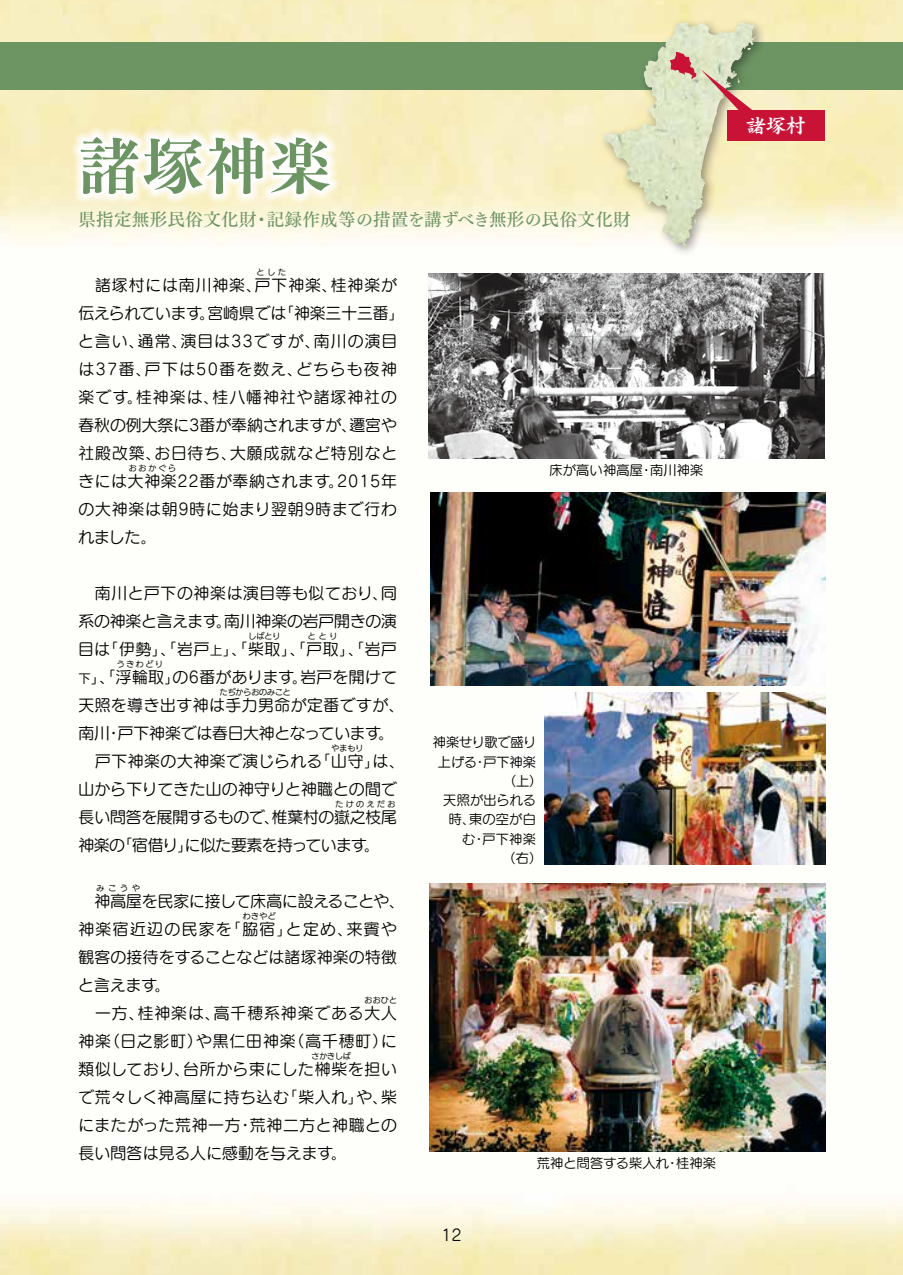
<style>
.page{position:relative;width:903px;height:1275px;background:#fff}
.page>*{position:absolute;margin:0;border:0;box-sizing:border-box;transform-origin:0 0}
.t1{font:61.25px "Tsuku Min Pro E";color:#6d9564}
.t2{font:21px "DF Kai Sho Std W7";color:#fff}
.t3{font:17.5px "Tsuku Min Pro D";letter-spacing:.02em;color:#6d9564}
.t4{font:15.75px/28px "G Maru Go Pro M";letter-spacing:.04em;color:#000}
.t5{font:15.75px/28px "G Maru Go Pro M";letter-spacing:.02em;color:#000}
.t6{font:15.75px/28px "G Maru Go Pro M";color:#000}
.t7{font:15.75px/28px "G Maru Go Pro M";letter-spacing:-.01em;color:#000}
.t8{font:15.75px/28px "G Maru Go Pro M";letter-spacing:.06em;color:#000}
.t9{font:15.75px "G Maru Go Pro M";letter-spacing:-.02em;color:#000}
.t10{font:15.75px "G Maru Go Pro M";letter-spacing:.065em;color:#000}
.t11{font:15.75px "G Maru Go Pro M";letter-spacing:-.005em;color:#000}
.t12{font:15.75px "G Maru Go Pro M";letter-spacing:.09em;color:#000}
.t13{font:13.12px "G Maru Go Pro M";letter-spacing:.02em;color:#000}
.t14{font:13.12px "G Maru Go Pro M";color:#000}
.t15{font:7.88px "G Maru Go Pro M";letter-spacing:.065em;color:#000}
.t16{font:7.88px "G Maru Go Pro M";color:#000}
.s1{font-size:12.25px}
</style>
<div class="page">
<img style="left:0;top:0;width:903px;height:1275px">
<div style="left:0;top:42px;width:903px;height:47px;background:#6d9564"></div>
<img style="left:430px;top:883px;width:396px;height:269px">
<img style="left:429px;top:274px;width:396px;height:185px">
<div style="left:598px;top:17px;width:170px;height:242px;background:#000;opacity:.4"></div>
<img style="left:644px;top:22px;width:97px;height:104px">
<svg style="left:670px;top:52px;width:101px;height:73px"></svg>
<div style="left:727px;top:110px;width:97px;height:31px;background:#c81337"></div>
<svg style="left:71px;top:127px;width:269px;height:77px"></svg>
<img style="left:431px;top:492px;width:395px;height:194px">
<img style="left:544px;top:692px;width:282px;height:172px">
<h1 class="t1" style="left:78px;top:118px;width:254px">諸塚神楽</h1>
<p class="t3" style="left:78px;top:204px;width:554px">県指定無形民俗文化財・記録作成等の措置を講ずべき無形の民俗文化財</p>
<p class="t15" style="left:256px;top:267px;width:31px">とした</p>
<p class="t4" style="left:78px;top:299px;width:328px">伝えられています。宮崎県では「神楽三十三番」と言い、通常、演目は33ですが、南川の演目は37番、戸下は50番を数え、どちらも夜神楽です。桂神楽は、桂八幡神社や諸塚神社の春秋の例大祭に3番が奉納されますが、遷宮や社殿改築、お日待ち、大願成就など特別なときには大神楽22番が奉納されます。2015年</p>
<p class="t10" style="left:78px;top:275px;width:320px">　諸塚村には南川神楽、戸下神楽、桂神楽が</p>
<p class="t15" style="left:129px;top:463px;width:49px">おおかぐら</p>
<p class="t8" style="left:78px;top:495px;width:320px">の大神楽は朝9時に始まり翌朝9時まで行われました。</p>
<p class="t4" style="left:78px;top:579px;width:320px;text-align:justify">　南川と戸下の神楽は演目等も似ており、同系の神楽と言えます。南川神楽の岩戸開きの演目は「伊勢」､「岩戸<span class="s1">上</span>」､「柴取」､「戸取」､「岩戸</p>
<p class="t15" style="left:248px;top:631px;width:33px">しばとり</p>
<p class="t15" style="left:308px;top:631px;width:31px">ととり</p>
<p class="t4" style="left:78px;top:663px;width:320px"><span class="s1">下</span>」､「浮輪取」の6番があります。岩戸を開けて</p>
<p class="t15" style="left:117px;top:659px;width:48px">うきわどり</p>
<p class="t4" style="left:78px;top:691px;width:328px">天照を導き出す神は手力男命が定番ですが、</p>
<p class="t16" style="left:220px;top:687px;width:72px">たぢからおのみこと</p>
<p class="t6" style="left:78px;top:719px;width:328px">南川・戸下神楽では春日大神となっています。　戸下神楽の大神楽で演じられる「山守」は、</p>
<p class="t15" style="left:331px;top:743px;width:33px">やまもり</p>
<p class="t7" style="left:78px;top:775px;width:320px">山から下りてきた山の神守りと神職との間で長い問答を展開するもので、椎葉村の嶽之枝尾</p>
<p class="t15" style="left:336px;top:799px;width:61px">たけのえだお</p>
<p class="t9" style="left:78px;top:835px;width:303px">神楽の「宿借り」に似た要素を持っています。</p>
<p class="t15" style="left:97px;top:883px;width:45px">みこうや</p>
<p class="t12" style="left:78px;top:919px;width:320px">神楽宿近辺の民家を「脇宿」と定め、来賓や</p>
<p class="t11" style="left:95px;top:891px;width:312px">神高屋を民家に接して床高に設えることや、</p>
<p class="t15" style="left:243px;top:911px;width:35px">わきやど</p>
<p class="t5" style="left:78px;top:943px;width:320px">観客の接待をすることなどは諸塚神楽の特徴と言えます。<br>　一方、桂神楽は、高千穂系神楽である大人</p>
<p class="t15" style="left:364px;top:995px;width:34px">おおひと</p>
<p class="t4" style="left:78px;top:1027px;width:320px">神楽（日之影町）や黒仁田神楽（高千穂町）に類似しており、台所から束にした榊柴を担い</p>
<p class="t15" style="left:311px;top:1051px;width:41px">さかきしば</p>
<p class="t4" style="left:78px;top:1083px;width:320px;text-align:justify">で荒々しく神高屋に持ち込む「柴入れ」や、柴にまたがった荒神一方・荒神二方と神職との長い問答は見る人に感動を与えます。</p>
<p class="t13" style="left:549px;top:462px;width:155px">床が高い神高屋・南川神楽</p>
<p class="t14" style="left:433px;top:734px;width:105px">神楽せり歌で盛り</p>
<p class="t13" style="left:438px;top:753px;width:99px">上げる・戸下神楽</p>
<p class="t13" style="left:503px;top:772px;width:41px">（上）</p>
<p class="t13" style="left:443px;top:791px;width:94px">天照が出られる</p>
<p class="t13" style="left:449px;top:811px;width:88px">時、東の空が白</p>
<p class="t13" style="left:462px;top:830px;width:75px">む・戸下神楽</p>
<p class="t13" style="left:502px;top:849px;width:41px">（右）</p>
<p class="t4" style="left:441px;top:1220px;width:22px">12</p>
<p class="t13" style="left:537px;top:1155px;width:181px">荒神と問答する柴入れ・桂神楽</p>
<h2 class="t2" style="left:745px;top:114px;width:63px">諸塚村</h2>
</div>
